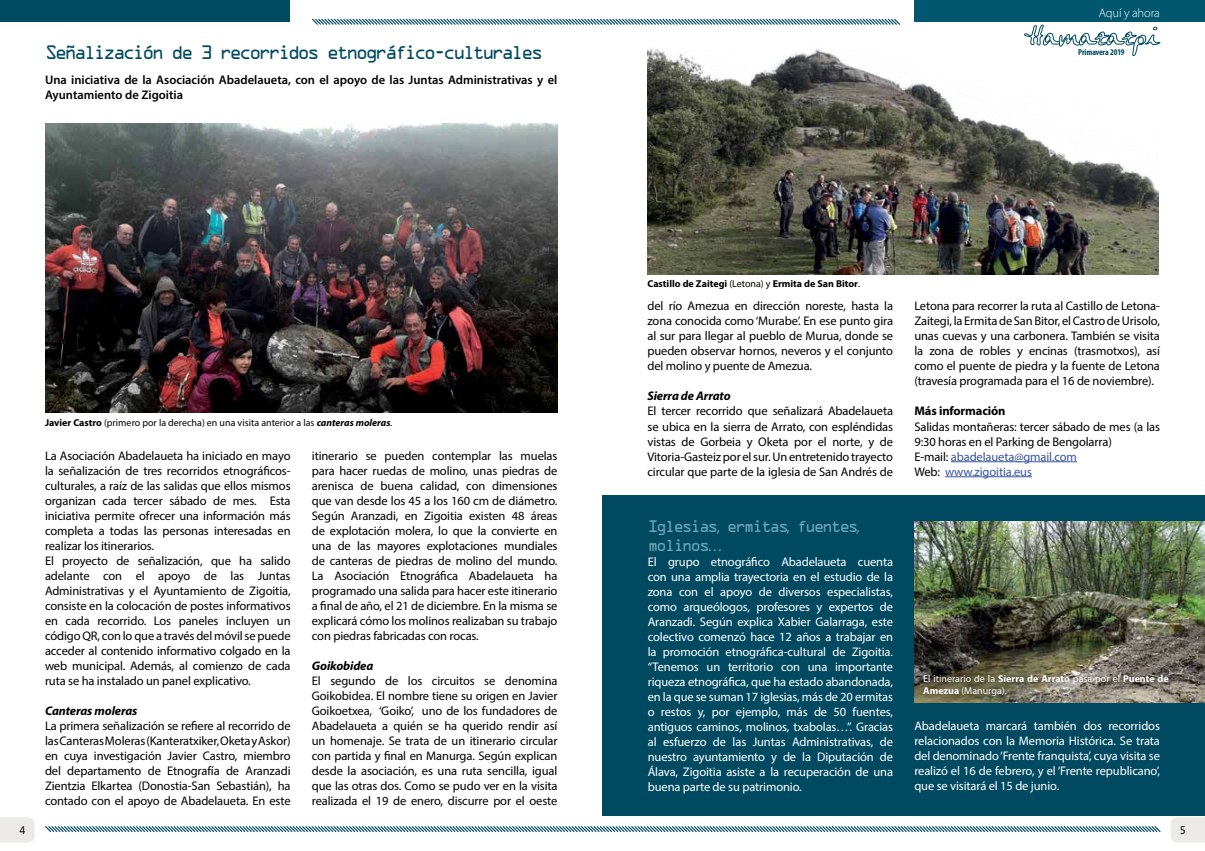
<style>
.page{position:relative;width:1205px;height:851px;background:#fff}
.page>*{position:absolute;margin:0;border:0;box-sizing:border-box;transform-origin:0 0}
.t1{font:17.5px "OCRA Std";letter-spacing:-.165em;color:#004a61}
.t2{font:15px/18.8px "OCRA Std";letter-spacing:-.15em;color:#6ea4b7}
.t3{font:12.5px/15px "Myriad Pro";letter-spacing:-.01em;color:#000;text-align:justify}
.t4{font:12.5px/15px "Myriad Pro";letter-spacing:-.01em;color:#fff;text-align:justify}
.t5{font:600 12.5px/15px "Myriad Pro";color:#000}
.t6{font:italic 700 12.5px "Myriad Pro";letter-spacing:-.01em;color:#000}
.t7{font:700 12.5px "Myriad Pro";letter-spacing:-.01em;color:#000}
.t8{font:300 12.5px "Myriad Pro";letter-spacing:-.01em;color:#fff}
.t9{font:11.25px "Monotypecom";color:#000}
.t10{font:10px "Myriad Pro";color:#000}
.t11{font:10px/12px "Myriad Pro";color:#fff}
.t12{font:700 10px "Myriad Pro";color:#000}
.t13{font:700 condensed 8.75px "Myriad Pro";letter-spacing:-.01em;color:#004a61}
.s1{font-weight:700}
.s2{font-weight:700;font-style:italic}
.s3{font-style:italic}
.s4{font-weight:400}
.s5{font-family:"Myriad Pro"}
.s6{color:#3953a4}
</style>
<div class="page">
<img style="left:648px;top:48px;width:511px;height:226px">
<div style="left:602px;top:495px;width:603px;height:320px;background:#004a61"></div>
<div style="left:0;top:0;width:289px;height:21px;background:#004a61"></div>
<svg style="left:312px;top:18px;width:588px;height:7px"></svg>
<svg style="left:1024px;top:25px;width:136px;height:31px"></svg>
<div style="left:914px;top:0;width:291px;height:22px;background:#00576f"></div>
<svg style="left:45px;top:826px;width:1116px;height:7px"></svg>
<svg style="left:1171px;top:817px;width:34px;height:25px"></svg>
<svg style="left:0;top:817px;width:35px;height:25px"></svg>
<hr style="left:951px;top:461px;width:126px;height:1px;background:#3953a4">
<hr style="left:945px;top:476px;width:87px;height:1px;background:#3953a4">
<img style="left:45px;top:124px;width:512px;height:288px">
<img style="left:914px;top:522px;width:291px;height:180px">
<div style="left:919px;top:670px;width:258px;height:34px;background:#000;opacity:.75"></div>
<h1 class="t1" style="left:45px;top:44px;width:500px">Señalización de 3 recorridos etnográfico-culturales</h1>
<p class="t5" style="left:45px;top:72px;width:514px">Una iniciativa de la Asociación Abadelaueta, con el apoyo de las Juntas Administrativas y el<br>Ayuntamiento de Zigoitia</p>
<p class="t10" style="left:45px;top:416px;width:349px"><span class="s1">Javier Castro</span> (primero por la derecha) en una visita anterior a las <span class="s2">canteras moleras</span><span class="s3">.</span></p>
<p class="t3" style="left:45px;top:447px;width:247px;text-align:left">La Asociación Abadelaueta ha iniciado en mayo la señalización de tres recorridos etnográficos&shy;culturales, a raíz de las salidas que ellos mismos organizan cada tercer sábado de mes. Esta iniciativa permite ofrecer una información más completa a todas las personas interesadas en realizar los itinerarios.<br>El proyecto de señalización, que ha salido adelante con el apoyo de las Juntas Administrativas y el Ayuntamiento de Zigoitia, consiste en la colocación de postes informativos en cada recorrido. Los paneles incluyen un código QR, con lo que a través del móvil se puede acceder al contenido informativo colgado en la web municipal. Además, al comienzo de cada ruta se ha instalado un panel explicativo.</p>
<p class="t6" style="left:45px;top:702px;width:94px">Canteras moleras</p>
<p class="t3" style="left:45px;top:717px;width:247px">La primera señalización se refiere al recorrido de las Canteras Moleras (Kanteratxiker, Oketa y Askor) en cuya investigación Javier Castro, miembro del departamento de Etnografía de Aranzadi Zientzia Elkartea (Donostia-San Sebastián), ha contado con el apoyo de Abadelaueta. En este</p>
<p class="t3" style="left:312px;top:447px;width:247px">itinerario se pueden contemplar las muelas para hacer ruedas de molino, unas piedras de arenisca de buena calidad, con dimensiones que van desde los 45 a los 160 cm de diámetro.<br>Según Aranzadi, en Zigoitia existen 48 áreas de explotación molera, lo que la convierte en una de las mayores explotaciones mundiales de canteras de piedras de molino del mundo.<br>La Asociación Etnográfica Abadelaueta ha programado una salida para hacer este itinerario a final de año, el 21 de diciembre. En la misma se explicará cómo los molinos realizaban su trabajo con piedras fabricadas con rocas.</p>
<p class="t6" style="left:312px;top:657px;width:63px">Goikobidea</p>
<p class="t3" style="left:312px;top:672px;width:247px">El segundo de los circuitos se denomina Goikobidea. El nombre tiene su origen en Javier Goikoetxea, ‘Goiko’, uno de los fundadores de Abadelaueta a quién se ha querido rendir así un homenaje. Se trata de un itinerario circular con partida y final en Manurga. Según explican desde la asociación, es una ruta sencilla, igual que las otras dos. Como se pudo ver en la visita realizada el 19 de enero, discurre por el oeste</p>
<p class="t8" style="left:1099px;top:6px;width:63px">Aquí y ahora</p>
<p class="t13" style="left:1078px;top:46px;width:48px">Primavera 2019</p>
<p class="t12" style="left:647px;top:277px;width:214px">Castillo de Zaitegi <span class="s4">(Letona) y</span> Ermita de San Bitor<span class="s4">.</span></p>
<p class="t3" style="left:647px;top:298px;width:247px">del río Amezua en dirección noreste, hasta la zona conocida como ‘Murabe’. En ese punto gira al sur para llegar al pueblo de Murua, donde se pueden observar hornos, neveros y el conjunto del molino y puente de Amezua.</p>
<p class="t6" style="left:647px;top:388px;width:85px">Sierra de Arrato</p>
<p class="t3" style="left:647px;top:403px;width:247px">El tercer recorrido que señalizará Abadelaueta se ubica en la sierra de Arrato, con espléndidas vistas de Gorbeia y Oketa por el norte, y de Vitoria-Gasteiz por el sur. Un entretenido trayecto circular que parte de la iglesia de San Andrés de</p>
<p class="t2" style="left:648px;top:518px;width:213px">Iglesias<span class="s5">,</span> ermitas<span class="s5">,</span> fuentes<span class="s5">, </span>molinos<span class="s5">…</span></p>
<p class="t4" style="left:648px;top:553px;width:247px">El grupo etnográfico Abadelaueta cuenta con una amplia trayectoria en el estudio de la zona con el apoyo de diversos especialistas, como arqueólogos, profesores y expertos de Aranzadi. Según explica Xabier Galarraga, este colectivo comenzó hace 12 años a trabajar en la promoción etnográfica-cultural de Zigoitia. “Tenemos un territorio con una importante riqueza etnográfica, que ha estado abandonada, en la que se suman 17 iglesias, más de 20 ermitas o restos y, por ejemplo, más de 50 fuentes, antiguos caminos, molinos, txabolas…”. Gracias al esfuerzo de las Juntas Administrativas, de nuestro ayuntamiento y de la Diputación de Álava, Zigoitia asiste a la recuperación de una buena parte de su patrimonio.</p>
<p class="t3" style="left:914px;top:298px;width:247px">Letona para recorrer la ruta al Castillo de Letona-Zaitegi, la Ermita de San Bitor, el Castro de Urisolo, unas cuevas y una carbonera. También se visita la zona de robles y encinas (trasmotxos), así como el puente de piedra y la fuente de Letona (travesía programada para el 16 de noviembre).</p>
<p class="t7" style="left:914px;top:403px;width:93px">Más información</p>
<p class="t3" style="left:914px;top:418px;width:247px;text-align:left">Salidas montañeras: tercer sábado de mes (a las 9:30 horas en el Parking de Bengolarra)<br>E-mail: <span class="s6">abadelaueta@gmail.com<br></span>Web: <span class="s6">www.zigoitia.eus</span></p>
<p class="t11" style="left:923px;top:672px;width:247px">El itinerario de la <span class="s1">Sierra de Arrato</span> pasa por el <span class="s1">Puente de<br>Amezua</span> (Manurga).</p>
<p class="t4" style="left:914px;top:717px;width:247px">Abadelaueta marcará también dos recorridos relacionados con la Memoria Histórica. Se trata del denominado ‘Frente franquista’, cuya visita se realizó el 16 de febrero, y el ‘Frente republicano’, que se visitará el 15 de junio.</p>
<p class="t9" style="left:19px;top:823px;width:8px">4</p>
<p class="t9" style="left:1179px;top:823px;width:8px">5</p>
</div>
